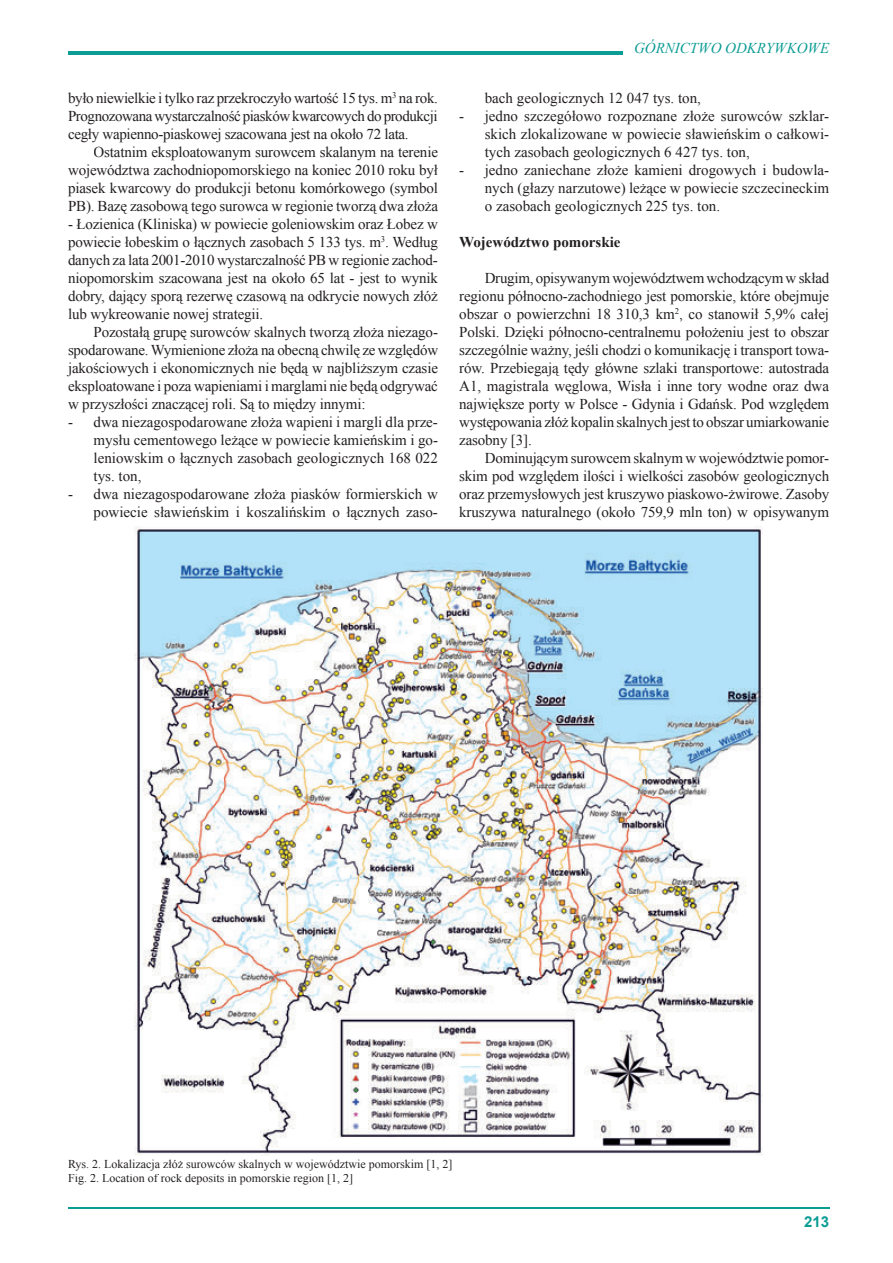
<style>
.page{position:relative;width:893px;height:1263px;background:#fff}
.page>*{position:absolute;margin:0;border:0;box-sizing:border-box;transform-origin:0 0}
.t1{font:15px/18px "Times New Roman";letter-spacing:-.005em;color:#231f20;text-align:justify}
.t2{font:700 15px "Times New Roman";color:#231f20}
.t3{font:italic 15px "Times New Roman";color:#0b9c94}
.t4{font:700 15px "Arial";color:#0b9c94}
.t5{font:12px/14.4px "Times New Roman";color:#231f20}
</style>
<div class="page">
<hr style="left:68px;top:1208px;width:761px;height:1px;background:#0b9c94">
<hr style="left:68px;top:51px;width:555px;height:3px;background:#0b9c94">
<img style="left:134px;top:526px;width:629px;height:629px">
<p class="t1" style="left:68px;top:89px;width:371px">było niewielkie i tylko raz przekroczyło wartość 15 tys. m<sup>3</sup> na rok.<br>Prognozowana wystarczalność piasków kwarcowych do produkcji cegły wapienno-piaskowej szacowana jest na około 72 lata.</p>
<p class="t1" style="left:68px;top:143px;width:371px;text-indent:26px">Ostatnim eksploatowanym surowcem skalanym na terenie województwa zachodniopomorskiego na koniec 2010 roku był piasek kwarcowy do produkcji betonu komórkowego (symbol PB). Bazę zasobową tego surowca w regionie tworzą dwa złoża</p>
<p class="t1" style="left:68px;top:215px;width:371px">- Łozienica (Kliniska) w powiecie goleniowskim oraz Łobez w powiecie łobeskim o łącznych zasobach 5 133 tys. m<sup>3</sup>. Według danych za lata 2001-2010 wystarczalność PB w regionie zachod&shy;niopomorskim szacowana jest na około 65 lat - jest to wynik dobry, dający sporą rezerwę czasową na odkrycie nowych złóż lub wykreowanie nowej strategii.</p>
<p class="t1" style="left:68px;top:323px;width:372px;text-indent:26px">Pozostałą grupę surowców skalnych tworzą złoża niezago&shy;spodarowane. Wymienione złoża na obecną chwilę ze względów jakościowych i ekonomicznych nie będą w najbliższym czasie eksploatowane i poza wapieniami i marglami nie będą odgrywać w przyszłości znaczącej roli. Są to między innymi:</p>
<p class="t1" style="left:94px;top:413px;width:346px;text-indent:-26px">- dwa niezagospodarowane złoża wapieni i margli dla prze&shy;mysłu cementowego leżące w powiecie kamieńskim i go&shy;leniowskim o łącznych zasobach geologicznych 168 022 tys. ton,</p>
<p class="t1" style="left:68px;top:485px;width:371px;text-align:right">- dwa niezagospodarowane złoża piasków formierskich w powiecie sławieńskim i koszalińskim o łącznych zaso-</p>
<p class="t3" style="left:634px;top:37px;width:197px">GÓRNICTWO ODKRYWKOWE</p>
<p class="t1" style="left:485px;top:89px;width:218px">bach geologicznych 12 047 tys. ton,</p>
<p class="t1" style="left:485px;top:107px;width:346px;text-indent:-26px">- jedno szczegółowo rozpoznane złoże surowców szklar&shy;skich zlokalizowane w powiecie sławieńskim o całkowi&shy;tych zasobach geologicznych 6 427 tys. ton,</p>
<p class="t1" style="left:485px;top:161px;width:346px;text-indent:-26px">- jedno zaniechane złoże kamieni drogowych i budowla&shy;nych (głazy narzutowe) leżące w powiecie szczecineckim o zasobach geologicznych 225 tys. ton.</p>
<p class="t2" style="left:459px;top:232px;width:163px">Województwo pomorskie</p>
<p class="t1" style="left:459px;top:269px;width:372px;text-indent:26px">Drugim, opisywanym województwem wchodzącym w skład regionu północno-zachodniego jest pomorskie, które obejmuje obszar o powierzchni 18 310,3 km<sup>2</sup>, co stanowił 5,9% całej Polski. Dzięki północno-centralnemu położeniu jest to obszar szczególnie ważny, jeśli chodzi o komunikację i transport towa&shy;rów. Przebiegają tędy główne szlaki transportowe: autostrada A1, magistrala węglowa, Wisła i inne tory wodne oraz dwa największe porty w Polsce - Gdynia i Gdańsk. Pod względem występowania złóż kopalin skalnych jest to obszar umiarkowanie zasobny [3].</p>
<p class="t1" style="left:459px;top:449px;width:371px;text-indent:26px">Dominującym surowcem skalnym w województwie pomor&shy;skim pod względem ilości i wielkości zasobów geologicznych oraz przemysłowych jest kruszywo piaskowo-żwirowe. Zasoby kruszywa naturalnego (około 759,9 mln ton) w opisywanym</p>
<p class="t5" style="left:68px;top:1157px;width:386px">Rys. 2. Lokalizacja złóż surowców skalnych w województwie pomorskim [1, 2]<br>Fig. 2. Location of rock deposits in pomorskie region [1, 2]</p>
<p class="t4" style="left:804px;top:1212px;width:27px">213</p>
</div>
